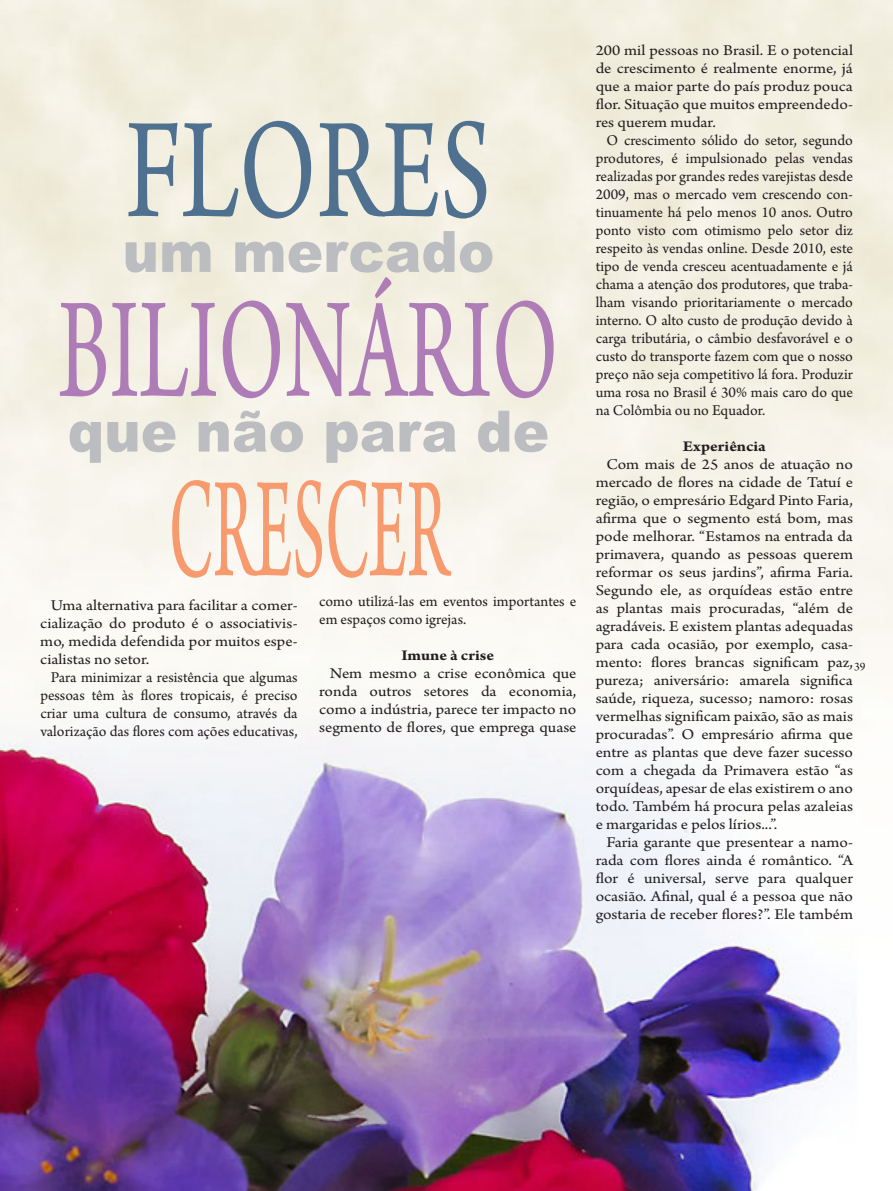
<style>
.page{position:relative;width:893px;height:1191px;background:#fff}
.page>*{position:absolute;margin:0;border:0;box-sizing:border-box;transform-origin:0 0}
.t1{font:150px "Arno Pro";color:#ae7db7;scale:.6 1}
.t2{font:150px "Arno Pro";letter-spacing:-.005em;color:#f79a6d;scale:.45 1}
.t3{font:150px "Arno Pro";color:#4f718f;scale:.7 1}
.t4{font:900 57px "Arial";color:#bcbdc0;scale:.96 1}
.t5{font:15.75px/18px "Arno Pro";color:#231f20;text-align:justify;scale:1.1 1}
.t6{font:15.75px/18px "Arno Pro";color:#231f20;text-align:justify}
.t7{font:700 15.75px "Arno Pro";color:#231f20;scale:1.1 1}
.t8{font:12px "Arno Pro";color:#231f20}
</style>
<div class="page">
<img style="left:0;top:0;width:893px;height:1191px">
<p class="t3" style="left:126px;top:85px;width:524px">FLORES</p>
<p class="t4" style="left:122px;top:216px;width:389px">um mercado</p>
<p class="t1" style="left:58px;top:265px;width:835px">BILIONÁRIO</p>
<p class="t4" style="left:68px;top:395px;width:503px">que não para de</p>
<p class="t2" style="left:168px;top:444px;width:624px">CRESCER</p>
<p class="t5" style="left:40px;top:597px;width:235px;text-indent:11px">Uma alternativa para facilitar a comer&shy;cialização do produto é o associativis&shy;mo, medida defendida por muitos espe&shy;cialistas no setor.</p>
<p class="t6" style="left:40px;top:669px;width:259px;text-indent:11px">Para minimizar a resistência que algumas pessoas têm às flores tropicais, é preciso criar uma cultura de consumo, através da valorização das flores com ações educativas,</p>
<p class="t6" style="left:319px;top:593px;width:259px">como utilizá-las em eventos importantes e em espaços como igrejas.</p>
<p class="t7" style="left:402px;top:646px;width:86px">Imune à crise</p>
<p class="t5" style="left:319px;top:665px;width:235px;text-indent:11px">Nem mesmo a crise econômica que ronda outros setores da economia, como a indústria, parece ter impacto no segmento de flores, que emprega quase</p>
<p class="t5" style="left:596px;top:42px;width:235px">200 mil pessoas no Brasil. E o potencial de crescimento é realmente enorme, já que a maior parte do país produz pouca flor. Situação que muitos empreendedo&shy;res querem mudar.</p>
<p class="t6" style="left:596px;top:132px;width:259px;text-indent:11px">O crescimento sólido do setor, segundo produtores, é impulsionado pelas vendas realizadas por grandes redes varejistas desde 2009, mas o mercado vem crescendo con&shy;tinuamente há pelo menos 10 anos. Outro ponto visto com otimismo pelo setor diz respeito às vendas online. Desde 2010, este tipo de venda cresceu acentuadamente e já chama a atenção dos produtores, que traba&shy;lham visando prioritariamente o mercado interno. O alto custo de produção devido à carga tributária, o câmbio desfavorável e o custo do transporte fazem com que o nosso preço não seja competitivo lá fora. Produzir uma rosa no Brasil é 30% mais caro do que na Colômbia ou no Equador.</p>
<p class="t7" style="left:683px;top:437px;width:77px">Experiência</p>
<p class="t5" style="left:596px;top:456px;width:235px;text-indent:11px">Com mais de 25 anos de atuação no mercado de flores na cidade de Tatuí e região, o empresário Edgard Pinto Faria, afirma que o segmento está bom, mas pode melhorar. “Estamos na entrada da primavera, quando as pessoas querem reformar os seus jardins”, afirma Faria.<br>Segundo ele, as orquídeas estão entre as plantas mais procuradas, “além de agradáveis. E existem plantas adequadas para cada ocasião, por exemplo, casa&shy;mento: flores brancas significam paz, pureza; aniversário: amarela significa saúde, riqueza, sucesso; namoro: rosas vermelhas significam paixão, são as mais procuradas”. O empresário afirma que entre as plantas que deve fazer sucesso com a chegada da Primavera estão “as orquídeas, apesar de elas existirem o ano todo. Também há procura pelas azaleias e margaridas e pelos lírios...”.</p>
<p class="t5" style="left:596px;top:834px;width:235px;text-indent:11px">Faria garante que presentear a namo&shy;rada com flores ainda é romântico. “A flor é universal, serve para qualquer ocasião. Afinal, qual é a pessoa que não gostaria de receber flores?”. Ele também</p>
<p class="t8" style="left:854px;top:659px;width:13px">39</p>
</div>
